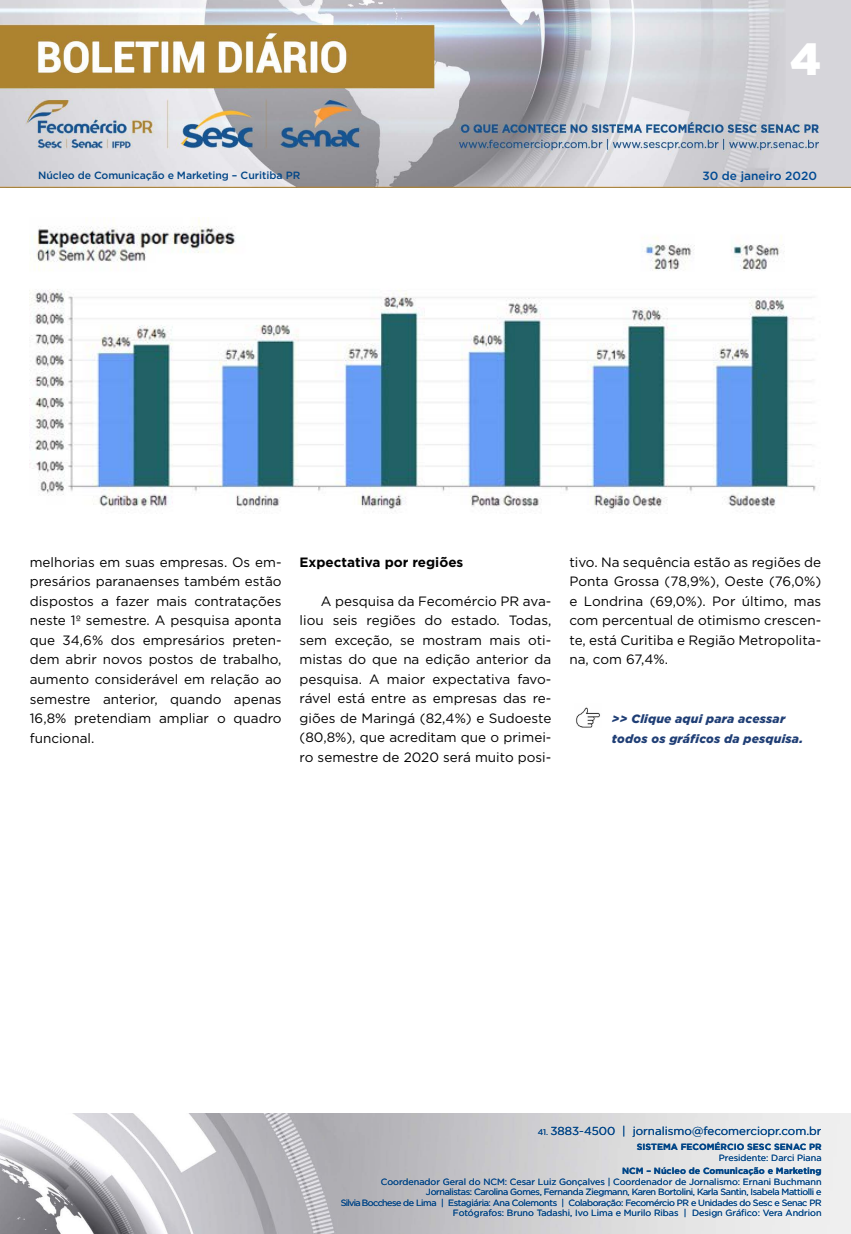
<style>
.page{position:relative;width:851px;height:1234px;background:#fff}
.page>*{position:absolute;margin:0;border:0;box-sizing:border-box;transform-origin:0 0}
.t1{font:900 45px "Gotham";color:#fff}
.t2{font:13.5px/19.5px "Gotham";color:#000;text-align:justify}
.t3{font:700 13.5px "Gotham";color:#000}
.t4{font:italic 900 12px/19.5px "Gotham";letter-spacing:.02em;color:#1f3e75}
.t5{font:500 11.85px "Gotham";color:#004a93}
.t6{font:11.55px "Gotham";color:#004587}
.t7{font:500 10.5px "Gotham";letter-spacing:-.01em;color:#004587}
.t8{font:9px/10.5px "Gotham";letter-spacing:-.04em;color:#004587;text-align:right}
.t9{font:700 9px "Gotham";color:#004587}
.t10{font:9px "Gotham";color:#004587}
.s1{font-size:8.25px}
</style>
<div class="page">
<img style="left:0;top:0;width:850px;height:188px">
<img style="left:0;top:1113px;width:850px;height:120px">
<img style="left:30px;top:217px;width:786px;height:296px">
<img style="left:576px;top:707px;width:24px;height:20px">
<h1 class="t1" style="left:790px;top:28px;width:33px">4</h1>
<p class="t7" style="left:38px;top:168px;width:264px">Núcleo de Comunicação e Marketing – Curitiba PR</p>
<p class="t5" style="left:702px;top:167px;width:116px">30 de janeiro 2020</p>
<p class="t2" style="left:30px;top:552px;width:253px">melhorias em suas empresas. Os em&shy;presários paranaenses também estão dispostos a fazer mais contratações neste 1º semestre. A pesquisa aponta que 34,6% dos empresários preten&shy;dem abrir novos postos de trabalho, aumento considerável em relação ao semestre anterior, quando apenas 16,8% pretendiam ampliar o quadro funcional.</p>
<p class="t3" style="left:299px;top:553px;width:165px">Expectativa por regiões</p>
<p class="t2" style="left:299px;top:591px;width:253px;text-indent:21px">A pesquisa da Fecomércio PR ava&shy;liou seis regiões do estado. Todas, sem exceção, se mostram mais oti&shy;mistas do que na edição anterior da pesquisa. A maior expectativa favo&shy;rável está entre as empresas das re&shy;giões de Maringá (82,4%) e Sudoeste (80,8%), que acreditam que o primei&shy;ro semestre de 2020 será muito posi-</p>
<p class="t2" style="left:569px;top:552px;width:253px">tivo. Na sequência estão as regiões de Ponta Grossa (78,9%), Oeste (76,0%) e Londrina (69,0%). Por último, mas com percentual de otimismo crescen&shy;te, está Curitiba e Região Metropolita&shy;na, com 67,4%.</p>
<p class="t4" style="left:612px;top:708px;width:192px">&gt;&gt; Clique aqui para acessar todos os gráficos da pesquisa.</p>
<p class="t6" style="left:537px;top:1123px;width:285px"><span class="s1">41.</span> 3883-4500 | jornalismo@fecomerciopr.com.br</p>
<p class="t9" style="left:636px;top:1140px;width:186px">SISTEMA FECOMÉRCIO SESC SENAC PR</p>
<p class="t10" style="left:718px;top:1151px;width:104px">Presidente: Darci Piana</p>
<p class="t9" style="left:622px;top:1164px;width:201px">NCM – Núcleo de Comunicação e Marketing</p>
<p class="t8" style="left:341px;top:1175px;width:482px">Coordenador Geral do NCM: Cesar Luiz Gonçalves | Coordenador de Jornalismo: Ernani Buchmann Jornalistas: Carolina Gomes, Fernanda Ziegmann, Karen Bortolini, Karla Santin, Isabela Mattiolli e<br>Silvia Bocchese de Lima | Estagiária: Ana Colemonts | Colaboração: Fecomércio PR e Unidades do Sesc e Senac PR Fotógrafos: Bruno Tadashi, Ivo Lima e Murilo Ribas | Design Gráfico: Vera Andrion</p>
</div>
